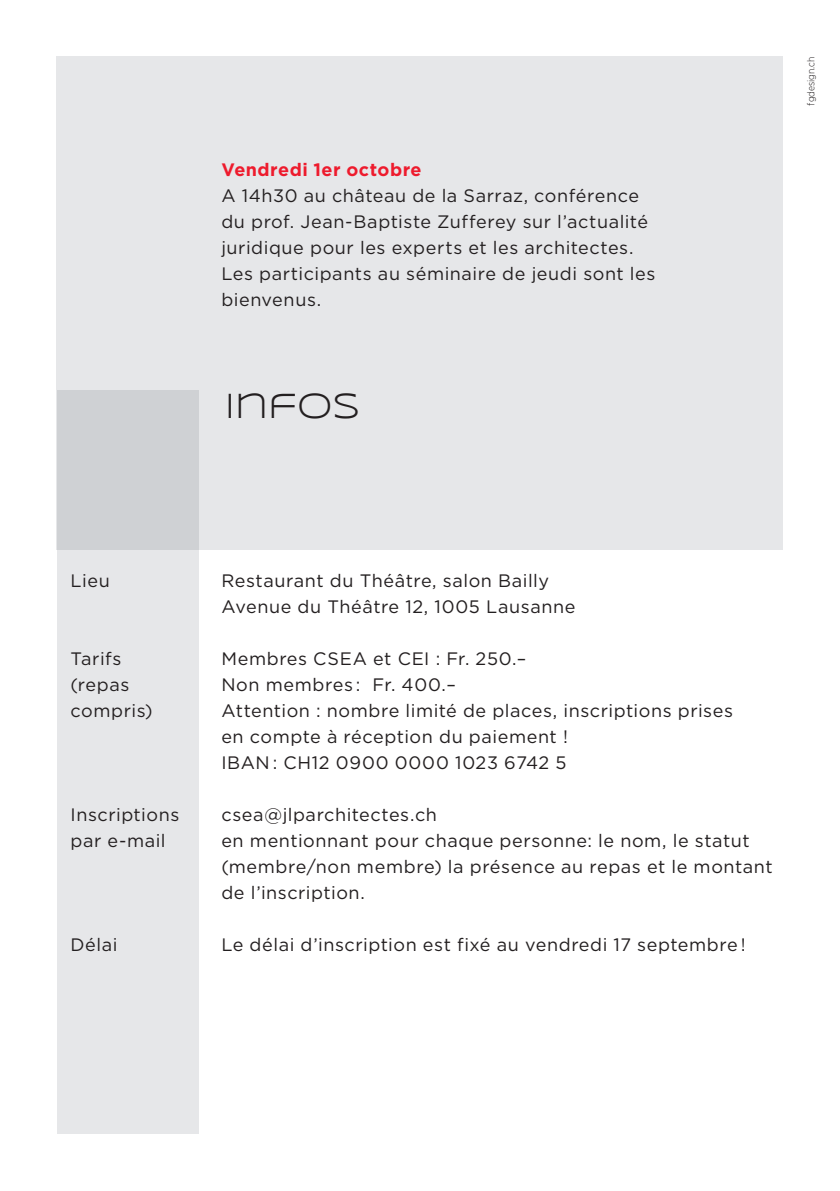
<style>
.page{position:relative;width:840px;height:1191px;background:#fff}
.page>*{position:absolute;margin:0;border:0;box-sizing:border-box;transform-origin:0 0}
.t1{font:36px "Syncopate";letter-spacing:-.01em;color:#231f20}
.t2{font:18px/26px "Gotham";letter-spacing:.03em;color:#231f20}
.t3{font:700 18px "Gotham";letter-spacing:.025em;color:#ee1b2d}
.t4{font:300 10px "Gotham Narrow";color:#231f20}
</style>
<div class="page">
<div style="left:57px;top:57px;width:725px;height:493px;background:#e6e7e9"></div>
<div style="left:57px;top:390px;width:141px;height:744px;background:linear-gradient(to bottom,#d6d7da,#ededef)"></div>
<p class="t3" style="left:221px;top:159px;width:202px">Vendredi 1er octobre</p>
<p class="t2" style="left:221px;top:182px;width:435px">A 14h30 au château de la Sarraz, conférence du prof. Jean-Baptiste Zufferey sur l’actualité juridique pour les experts et les architectes.<br>Les participants au séminaire de jeudi sont les bienvenus.</p>
<h1 class="t1" style="left:225px;top:385px;width:137px">INFOS</h1>
<p class="t4" style="left:804px;top:105px;width:50px;rotate:-90deg">fgdesign.ch</p>
<p class="t2" style="left:70px;top:567px;width:41px">Lieu</p>
<p class="t2" style="left:70px;top:645px;width:84px">Tarifs (repas compris)</p>
<p class="t2" style="left:70px;top:801px;width:110px">Inscriptions par e-mail</p>
<p class="t2" style="left:70px;top:931px;width:48px">Délai</p>
<p class="t2" style="left:221px;top:567px;width:355px">Restaurant du Théâtre, salon Bailly<br>Avenue du Théâtre 12, 1005 Lausanne</p>
<p class="t2" style="left:221px;top:645px;width:513px">Membres CSEA et CEI : Fr. 250.–<br>Non membres : Fr. 400.–<br>Attention : nombre limité de places, inscriptions prises en compte à réception du paiement !<br>IBAN : CH12 0900 0000 1023 6742 5</p>
<p class="t2" style="left:221px;top:801px;width:552px">csea@jlparchitectes.ch<br>en mentionnant pour chaque personne: le nom, le statut (membre/non membre) la présence au repas et le montant de l’inscription.</p>
<p class="t2" style="left:221px;top:931px;width:525px">Le délai d’inscription est fixé au vendredi 17 septembre !</p>
</div>
